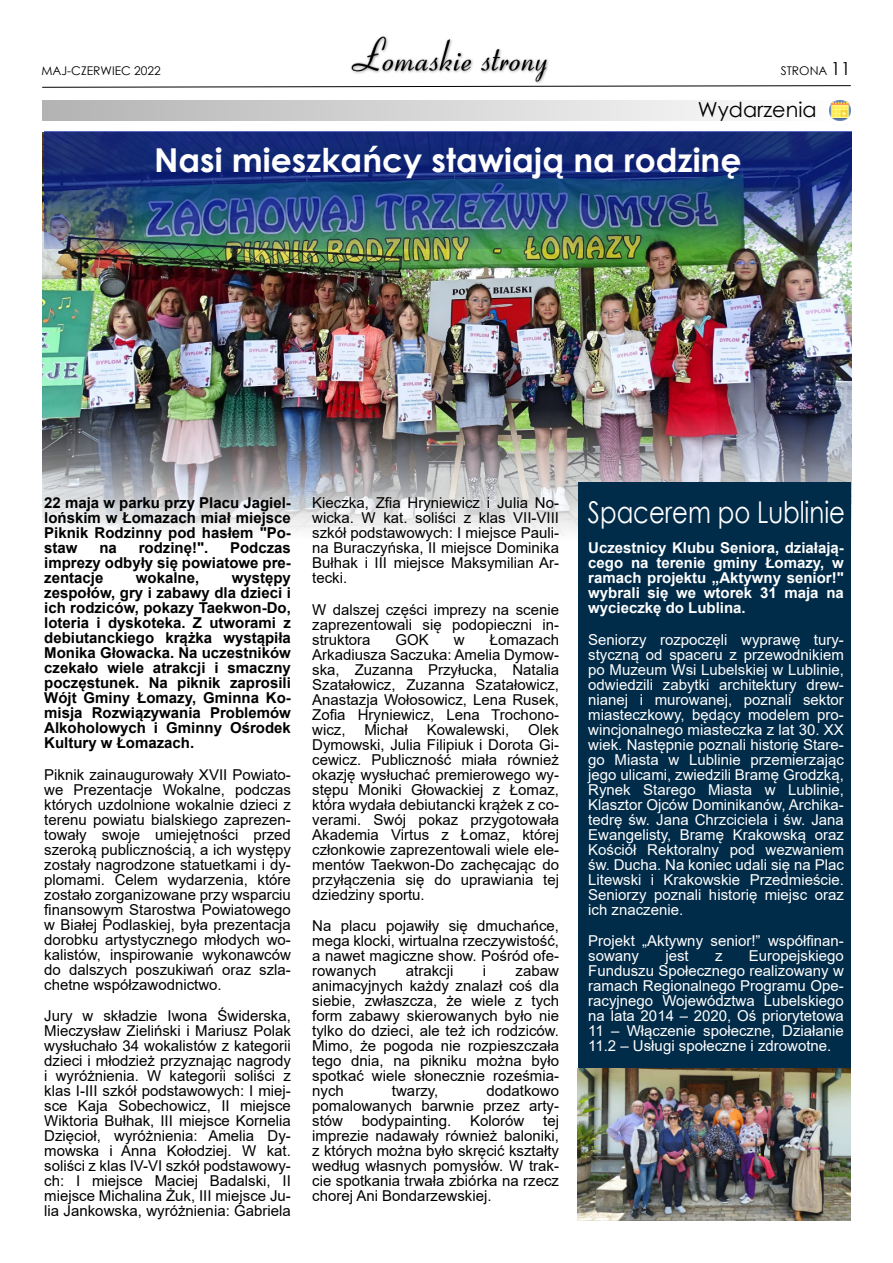
<style>
.page{position:relative;width:893px;height:1263px;background:#fff}
.page>*{position:absolute;margin:0;border:0;box-sizing:border-box;transform-origin:0 0}
.t1{font:700 33px "Century Gothic";color:#fff}
.t2{font:30px "Century Gothic";color:#fff;scale:.81 1}
.t3{font:20.7px "Century Gothic";color:#000}
.t4{font:15px/15px "Arial";color:#000;text-align:justify}
.t5{font:15px/15px "Arial";color:#fff;text-align:justify}
.t6{font:700 15px/15px "Arial";color:#000;text-align:justify}
.t7{font:700 15px/15px "Arial";color:#fff;text-align:justify}
.t8{font:12px "Century Gothic";color:#000}
.s1{font-size:18px}
</style>
<div class="page">
<svg style="left:42px;top:85px;width:809px;height:3px"></svg>
<img style="left:351px;top:36px;width:198px;height:48px">
<div style="left:43px;top:101px;width:807px;height:20px;background:linear-gradient(to right,#b3b3b3,#fff)"></div>
<img style="left:830px;top:101px;width:20px;height:20px">
<img style="left:43px;top:133px;width:809px;height:410px">
<img style="left:44px;top:132px;width:808px;height:117px">
<div style="left:578px;top:482px;width:272px;height:738px;background:#002c49"></div>
<img style="left:578px;top:1068px;width:272px;height:152px">
<p class="t8" style="left:42px;top:66px;width:121px">MAJ-CZERWIEC 2022</p>
<p class="t8" style="left:781px;top:66px;width:71px">STRONA <span class="s1">11</span></p>
<h3 class="t3" style="left:698px;top:101px;width:120px">Wydarzenia</h3>
<h1 class="t1" style="left:154px;top:147px;width:589px">Nasi mieszkańcy stawiają na rodzinę</h1>
<p class="t6" style="left:44px;top:497px;width:248px">22 maja w parku przy Placu Jagiel&shy;lońskim w Łomazach miał miejsce Piknik Rodzinny pod hasłem "Po&shy;staw</p>
<p class="t6" style="left:44px;top:542px;width:248px;text-indent:186px">Podczas imprezy odbyły się powiatowe pre&shy;zentacje</p>
<p class="t6" style="left:99px;top:542px;width:19px">na</p>
<p class="t6" style="left:139px;top:542px;width:71px">rodzinę!".</p>
<p class="t6" style="left:136px;top:572px;width:65px">wokalne,</p>
<p class="t6" style="left:44px;top:572px;width:248px;text-indent:188px">występy zespołów, gry i zabawy dla dzieci i ich rodziców, pokazy Taekwon-Do, loteria i dyskoteka. Z utworami z debiutanckiego krążka wystąpiła Monika Głowacka. Na uczestników czekało wiele atrakcji i smaczny poczęstunek. Na piknik zaprosili Wójt Gminy Łomazy, Gminna Ko&shy;misja Rozwiązywania Problemów Alkoholowych i Gminny Ośrodek Kultury w Łomazach.</p>
<p class="t4" style="left:44px;top:768px;width:248px">Piknik zainaugurowały XVII Powiato&shy;we Prezentacje Wokalne, podczas których uzdolnione wokalnie dzieci z terenu powiatu bialskiego zaprezen&shy;towały swoje umiejętności przed szeroką publicznością, a ich występy zostały nagrodzone statuetkami i dy&shy;plomami. Celem wydarzenia, które zostało zorganizowane przy wsparciu finansowym Starostwa Powiatowego w Białej Podlaskiej, była prezentacja dorobku artystycznego młodych wo&shy;kalistów, inspirowanie wykonawców do dalszych poszukiwań oraz szla&shy;chetne współzawodnictwo.</p>
<p class="t4" style="left:44px;top:1010px;width:248px">Jury w składzie Iwona Świderska, Mieczysław Zieliński i Mariusz Polak wysłuchało 34 wokalistów z kategorii dzieci i młodzież przyznając nagrody i wyróżnienia. W kategorii soliści z klas I-III szkół podstawowych: I miej&shy;sce Kaja Sobechowicz, II miejsce Wiktoria Bułhak, III miejsce Kornelia Dzięcioł, wyróżnienia: Amelia Dy&shy;mowska i Anna Kołodziej. W kat. soliści z klas IV-VI szkół podstawowy&shy;ch: I miejsce Maciej Badalski, II miejsce Michalina Żuk, III miejsce Ju&shy;lia Jankowska, wyróżnienia: Gabriela</p>
<p class="t4" style="left:312px;top:497px;width:248px">Kieczka, Zfia Hryniewicz i Julia No&shy;wicka. W kat. soliści z klas VII-VIII szkół podstawowych: I miejsce Pauli&shy;na Buraczyńska, II miejsce Dominika Bułhak i III miejsce Maksymilian Ar&shy;tecki.</p>
<p class="t4" style="left:312px;top:603px;width:248px">W dalszej części imprezy na scenie zaprezentowali się podopieczni in&shy;struktora</p>
<p class="t4" style="left:396px;top:633px;width:35px">GOK</p>
<p class="t4" style="left:454px;top:633px;width:12px">w</p>
<p class="t4" style="left:312px;top:633px;width:248px;text-indent:178px">Łomazach Arkadiusza Saczuka: Amelia Dymow&shy;ska, Zuzanna Przyłucka, Natalia Szatałowicz, Zuzanna Szatałowicz, Anastazja Wołosowicz, Lena Rusek, Zofia Hryniewicz, Lena Trochono&shy;wicz,</p>
<p class="t4" style="left:312px;top:723px;width:248px;text-indent:216px">Olek Dymowski, Julia Filipiuk i Dorota Gi&shy;cewicz. Publiczność miała również okazję wysłuchać premierowego wy&shy;stępu Moniki Głowackiej z Łomaz, która wydała debiutancki krążek z co&shy;verami. Swój pokaz przygotowała Akademia Virtus z Łomaz, której członkowie zaprezentowali wiele ele&shy;mentów Taekwon-Do zachęcając do przyłączenia się do uprawiania tej dziedziny sportu.</p>
<p class="t4" style="left:312px;top:920px;width:248px">Na placu pojawiły się dmuchańce, mega klocki, wirtualna rzeczywistość, a nawet magiczne show. Pośród ofe&shy;rowanych</p>
<p class="t4" style="left:364px;top:723px;width:45px">Michał</p>
<p class="t4" style="left:427px;top:723px;width:84px">Kowalewski,</p>
<p class="t4" style="left:312px;top:965px;width:248px;text-indent:203px">zabaw animacyjnych każdy znalazł coś dla siebie, zwłaszcza, że wiele z tych form zabawy skierowanych było nie tylko do dzieci, ale też ich rodziców.<br>Mimo, że pogoda nie rozpieszczała tego dnia, na pikniku można było spotkać wiele słonecznie roześmia&shy;nych</p>
<p class="t4" style="left:406px;top:965px;width:49px">atrakcji</p>
<p class="t4" style="left:483px;top:965px;width:5px">i</p>
<p class="t4" style="left:312px;top:1085px;width:248px;text-indent:174px">dodatkowo pomalowanych barwnie przez arty&shy;stów</p>
<p class="t4" style="left:392px;top:1085px;width:48px">twarzy,</p>
<p class="t4" style="left:362px;top:1115px;width:91px">bodypainting.</p>
<p class="t4" style="left:470px;top:1115px;width:56px">Kolorów</p>
<p class="t4" style="left:312px;top:1115px;width:248px;text-indent:231px">tej imprezie nadawały również baloniki, z których można było skręcić kształty według własnych pomysłów. W trak&shy;cie spotkania trwała zbiórka na rzecz chorej Ani Bondarzewskiej.</p>
<h2 class="t2" style="left:588px;top:500px;width:319px">Spacerem po Lublinie</h2>
<p class="t7" style="left:588px;top:542px;width:257px">Uczestnicy Klubu Seniora, działają&shy;cego na terenie gminy Łomazy, w ramach projektu „Aktywny senior!" wybrali się we wtorek 31 maja na wycieczkę do Lublina.</p>
<p class="t5" style="left:588px;top:633px;width:257px">Seniorzy rozpoczęli wyprawę tury&shy;styczną od spaceru z przewodnikiem po Muzeum Wsi Lubelskiej w Lublinie, odwiedzili zabytki architektury drew&shy;nianej i murowanej, poznali sektor miasteczkowy, będący modelem pro&shy;wincjonalnego miasteczka z lat 30. XX wiek. Następnie poznali historię Stare&shy;go Miasta w Lublinie przemierzając jego ulicami, zwiedzili Bramę Grodzką, Rynek Starego Miasta w Lublinie, Klasztor Ojców Dominikanów, Archika&shy;tedrę św. Jana Chrzciciela i św. Jana Ewangelisty, Bramę Krakowską oraz Kościół Rektoralny pod wezwaniem św. Ducha. Na koniec udali się na Plac Litewski i Krakowskie Przedmieście.<br>Seniorzy poznali historię miejsc oraz ich znaczenie.</p>
<p class="t5" style="left:588px;top:935px;width:257px">Projekt „Aktywny senior!” współfinan&shy;sowany</p>
<p class="t5" style="left:588px;top:950px;width:257px;text-indent:161px">Europejskiego Funduszu Społecznego realizowany w ramach Regionalnego Programu Ope&shy;racyjnego Województwa Lubelskiego na lata 2014 – 2020, Oś priorytetowa 11 – Włączenie społeczne, Działanie 11.2 – Usługi społeczne i zdrowotne.</p>
<p class="t5" style="left:665px;top:950px;width:25px">jest</p>
<p class="t5" style="left:715px;top:950px;width:9px">z</p>
</div>
